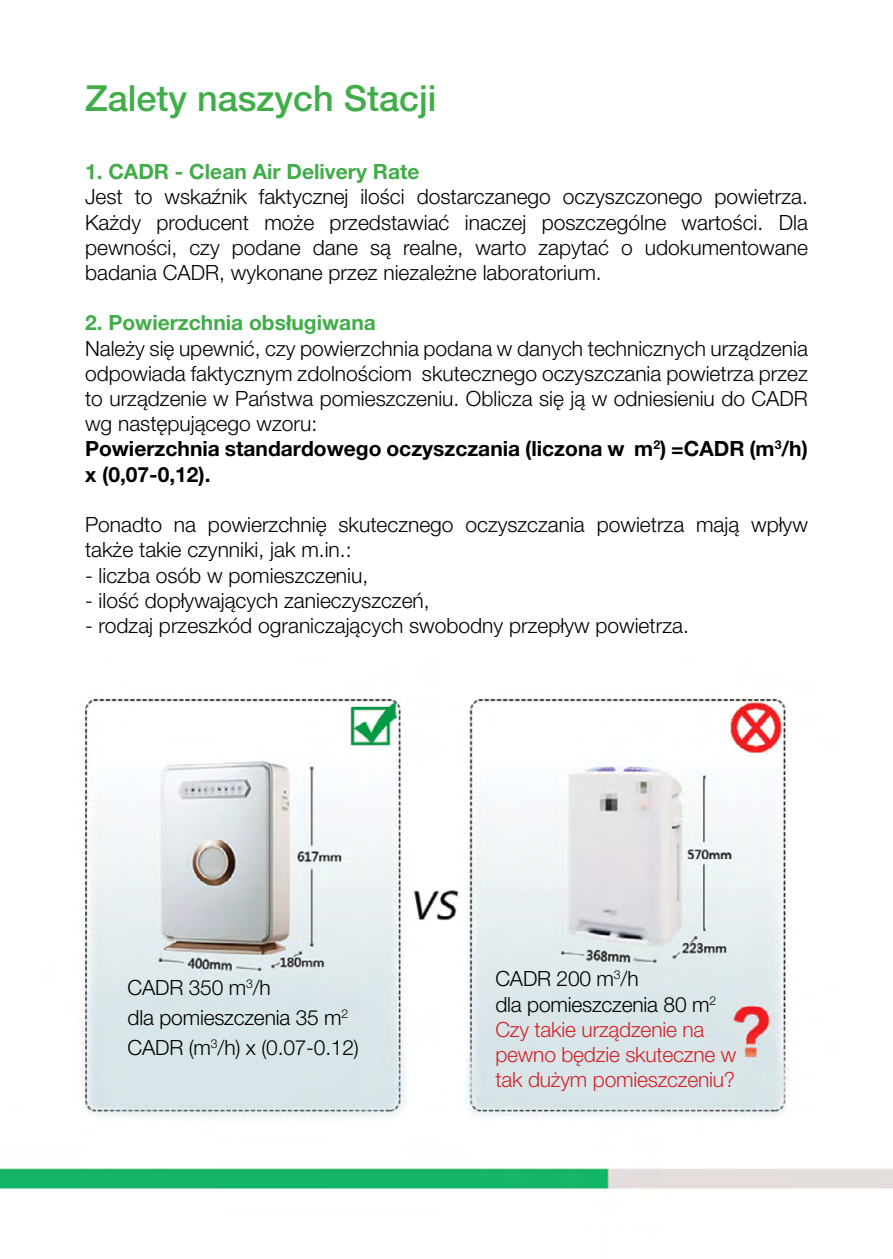
<style>
.page{position:relative;width:893px;height:1259px;background:#fff}
.page>*{position:absolute;margin:0;border:0;box-sizing:border-box;transform-origin:0 0}
.t1{font:500 36px "Helvetica Neue LT Pro";color:#41ad49}
.t2{font:300 21px/25.2px "Helvetica Neue LT Pro";color:#000}
.t3{font:300 21px/25.2px "Helvetica Neue LT Pro";letter-spacing:-.01em;color:#d2232a}
.t4{font:700 21px "Helvetica Neue LT Pro";color:#41ad49}
.t5{font:700 21px "Helvetica Neue LT Pro";color:#000}
.s1{font-weight:700}
.s2{color:#000}
</style>
<div class="page">
<img style="left:0;top:699px;width:893px;height:491px">
<h1 class="t1" style="left:85px;top:76px;width:353px">Zalety naszych Stacji</h1>
<p class="t4" style="left:85px;top:159px;width:40px">1. CADR</p>
<p class="t4" style="left:175px;top:159px;width:246px">- Clean Air Delivery Rate</p>
<p class="t2" style="left:85px;top:184px;width:724px;text-align:justify">Jest to wskaźnik faktycznej ilości dostarczanego oczyszczonego powietrza.<br>Każdy producent może przedstawiać inaczej poszczególne wartości. Dla pewności, czy podane dane są realne, warto zapytać o udokumentowane badania CADR, wykonane przez niezależne laboratorium.</p>
<p class="t4" style="left:85px;top:310px;width:292px">2. Powierzchnia obsługiwana</p>
<p class="t2" style="left:85px;top:335px;width:724px">Należy się upewnić, czy powierzchnia podana w danych technicznych urządzenia odpowiada faktycznym zdolnościom skutecznego oczyszczania powietrza przez to urządzenie w Państwa pomieszczeniu. Oblicza się ją w odniesieniu do CADR wg następującego wzoru:<br><span class="s1">Powierzchnia standardowego oczyszczania (liczona w m</span><sup>2</sup><span class="s1">) =CADR</span></p>
<p class="t5" style="left:749px;top:436px;width:60px">(m<sup>3</sup>/h)</p>
<p class="t5" style="left:85px;top:461px;width:127px">x (0,07-0,12).</p>
<p class="t2" style="left:85px;top:511px;width:724px">Ponadto na powierzchnię skutecznego oczyszczania powietrza mają wpływ także takie czynniki, jak m.in.:</p>
<p class="t2" style="left:85px;top:562px;width:285px">- liczba osób w pomieszczeniu,</p>
<p class="t2" style="left:85px;top:587px;width:346px">- ilość dopływających zanieczyszczeń,</p>
<p class="t2" style="left:85px;top:612px;width:605px">- rodzaj przeszkód ograniczających swobodny przepływ powietrza.</p>
<p class="t2" style="left:128px;top:972px;width:233px;line-height:30px">CADR 350 m<sup>3</sup>/h<br>dla pomieszczenia 35 m<sup>2<br></sup>CADR (m<sup>3</sup>/h) x (0.07-0.12)</p>
<p class="t3" style="left:495px;top:966px;width:243px"><span class="s2">CADR 200 m</span><sup>3</sup><span class="s2">/h<br>dla pomieszczenia 80 m</span><sup>2<br></sup>Czy takie urządzenie na pewno będzie skuteczne w tak dużym pomieszczeniu?</p>
</div>
